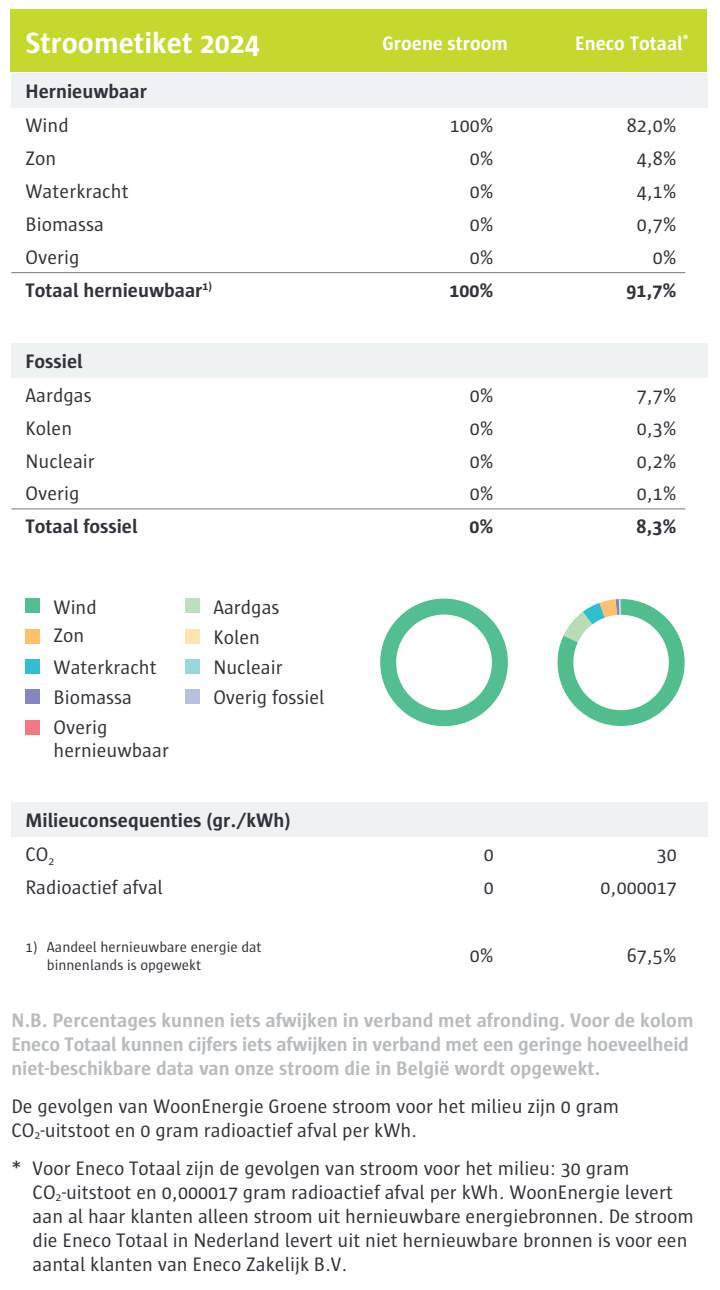
<style>
.page{position:relative;width:720px;height:1290px;background:#fff}
.page>*{position:absolute;margin:0;border:0;box-sizing:border-box;transform-origin:0 0}
.t1{font:700 30px "Sun";color:#fff}
.t2{font:20px/24px "Sun";color:#32323b}
.t3{font:700 20px/24px "Sun";color:#b8bcc0}
.t4{font:700 20px "Sun";color:#32323b}
.t5{font:700 20px "Sun";color:#fff}
.t6{font:15px/18px "Sun";color:#32323b}
</style>
<div class="page">
<div style="left:10px;top:10px;width:696px;height:62px;background:#c4d82d"></div>
<div style="left:11px;top:74px;width:697px;height:34px;background:#eff2f3"></div>
<div style="left:11px;top:343px;width:697px;height:35px;background:#eff2f3"></div>
<div style="left:11px;top:802px;width:697px;height:35px;background:#eff2f3"></div>
<hr style="left:11px;top:272px;width:319px;height:1px;background:#717780">
<hr style="left:330px;top:272px;width:177px;height:1px;background:#717780">
<hr style="left:507px;top:272px;width:178px;height:1px;background:#717780">
<hr style="left:11px;top:508px;width:319px;height:1px;background:#717780">
<hr style="left:330px;top:508px;width:177px;height:1px;background:#717780">
<hr style="left:507px;top:508px;width:178px;height:1px;background:#717780">
<div style="left:26px;top:599px;width:14px;height:14px;background:#52be92"></div>
<div style="left:185px;top:599px;width:14px;height:14px;background:#bddfbc"></div>
<div style="left:26px;top:629px;width:14px;height:15px;background:#fdc169"></div>
<div style="left:185px;top:629px;width:14px;height:15px;background:#fee4b0"></div>
<div style="left:26px;top:660px;width:14px;height:14px;background:#34bdd1"></div>
<div style="left:185px;top:660px;width:14px;height:14px;background:#98d7da"></div>
<div style="left:26px;top:690px;width:14px;height:14px;background:#8787bf"></div>
<div style="left:185px;top:690px;width:14px;height:14px;background:#b7c0e0"></div>
<div style="left:26px;top:720px;width:14px;height:14px;background:#f27983"></div>
<svg style="left:380px;top:599px;width:127px;height:127px"></svg>
<svg style="left:557px;top:599px;width:127px;height:127px"></svg>
<div style="left:573px;top:615px;width:95px;height:95px;background:#fff;border-radius:50%"></div>
<h1 class="t1" style="left:26px;top:26px;width:236px">Stroometiket 2024</h1>
<p class="t5" style="left:382px;top:32px;width:127px">Groene stroom</p>
<p class="t5" style="left:575px;top:32px;width:115px">Eneco Totaal<sup>*</sup></p>
<p class="t4" style="left:26px;top:81px;width:123px">Hernieuwbaar</p>
<p class="t2" style="left:26px;top:114px;width:45px">Wind</p>
<p class="t2" style="left:449px;top:114px;width:45px">100%</p>
<p class="t2" style="left:626px;top:114px;width:52px">82,0%</p>
<p class="t2" style="left:26px;top:147px;width:32px">Zon</p>
<p class="t2" style="left:469px;top:147px;width:25px">0%</p>
<p class="t2" style="left:636px;top:147px;width:42px">4,8%</p>
<p class="t2" style="left:26px;top:179px;width:105px">Waterkracht</p>
<p class="t2" style="left:469px;top:179px;width:25px">0%</p>
<p class="t2" style="left:636px;top:179px;width:42px">4,1%</p>
<p class="t2" style="left:26px;top:213px;width:80px">Biomassa</p>
<p class="t2" style="left:469px;top:213px;width:25px">0%</p>
<p class="t2" style="left:636px;top:213px;width:42px">0,7%</p>
<p class="t2" style="left:26px;top:245px;width:55px">Overig</p>
<p class="t2" style="left:469px;top:245px;width:25px">0%</p>
<p class="t2" style="left:652px;top:245px;width:25px">0%</p>
<p class="t4" style="left:26px;top:279px;width:188px">Totaal hernieuwbaar<sup>1)</sup></p>
<p class="t4" style="left:449px;top:279px;width:46px">100%</p>
<p class="t4" style="left:626px;top:279px;width:52px">91,7%</p>
<p class="t4" style="left:26px;top:350px;width:59px">Fossiel</p>
<p class="t2" style="left:26px;top:384px;width:68px">Aardgas</p>
<p class="t2" style="left:469px;top:384px;width:25px">0%</p>
<p class="t2" style="left:636px;top:384px;width:42px">7,7%</p>
<p class="t2" style="left:26px;top:416px;width:48px">Kolen</p>
<p class="t2" style="left:469px;top:416px;width:25px">0%</p>
<p class="t2" style="left:636px;top:416px;width:42px">0,3%</p>
<p class="t2" style="left:26px;top:449px;width:71px">Nucleair</p>
<p class="t2" style="left:469px;top:449px;width:25px">0%</p>
<p class="t2" style="left:636px;top:449px;width:42px">0,2%</p>
<p class="t2" style="left:26px;top:482px;width:55px">Overig</p>
<p class="t2" style="left:469px;top:482px;width:25px">0%</p>
<p class="t2" style="left:636px;top:482px;width:42px">0,1%</p>
<p class="t4" style="left:26px;top:515px;width:114px">Totaal fossiel</p>
<p class="t4" style="left:469px;top:515px;width:26px">0%</p>
<p class="t4" style="left:636px;top:515px;width:42px">8,3%</p>
<p class="t2" style="left:54px;top:595px;width:45px">Wind</p>
<p class="t2" style="left:213px;top:595px;width:68px">Aardgas</p>
<p class="t2" style="left:54px;top:624px;width:32px">Zon</p>
<p class="t2" style="left:213px;top:625px;width:48px">Kolen</p>
<p class="t2" style="left:54px;top:655px;width:105px">Waterkracht</p>
<p class="t2" style="left:213px;top:655px;width:71px">Nucleair</p>
<p class="t2" style="left:54px;top:685px;width:80px">Biomassa</p>
<p class="t2" style="left:213px;top:685px;width:113px">Overig fossiel</p>
<p class="t2" style="left:54px;top:716px;width:117px;line-height:22.5px">Overig hernieuwbaar</p>
<p class="t4" style="left:26px;top:809px;width:266px">Milieuconsequenties (gr./kWh)</p>
<p class="t2" style="left:26px;top:842px;width:30px">CO<sub>2</sub></p>
<p class="t2" style="left:483px;top:842px;width:11px">0</p>
<p class="t2" style="left:656px;top:842px;width:21px">30</p>
<p class="t2" style="left:26px;top:875px;width:139px">Radioactief afval</p>
<p class="t2" style="left:483px;top:875px;width:11px">0</p>
<p class="t2" style="left:600px;top:875px;width:78px">0,000017</p>
<p class="t6" style="left:47px;top:938px;width:216px;text-indent:-21px">1) Aandeel hernieuwbare energie dat binnenlands is opgewekt</p>
<p class="t2" style="left:469px;top:943px;width:25px">0%</p>
<p class="t2" style="left:626px;top:943px;width:51px">67,5%</p>
<p class="t3" style="left:11px;top:1008px;width:683px">N.B. Percentages kunnen iets afwijken in verband met afronding. Voor de kolom<br>Eneco Totaal kunnen cijfers iets afwijken in verband met een geringe hoeveelheid niet-beschikbare data van onze stroom die in België wordt opgewekt.</p>
<p class="t2" style="left:11px;top:1094px;width:609px">De gevolgen van WoonEnergie Groene stroom voor het milieu zijn 0 gram<br>CO<sub>2</sub>-uitstoot en 0 gram radioactief afval per kWh.</p>
<p class="t2" style="left:33px;top:1156px;width:662px;text-indent:-21px">* Voor Eneco Totaal zijn de gevolgen van stroom voor het milieu: 30 gram CO<sub>2</sub>-uitstoot en 0,000017 gram radioactief afval per kWh. WoonEnergie levert aan al haar klanten alleen stroom uit hernieuwbare energiebronnen. De stroom die Eneco Totaal in Nederland levert uit niet hernieuwbare bronnen is voor een aantal klanten van Eneco Zakelijk B.V.</p>
</div>
